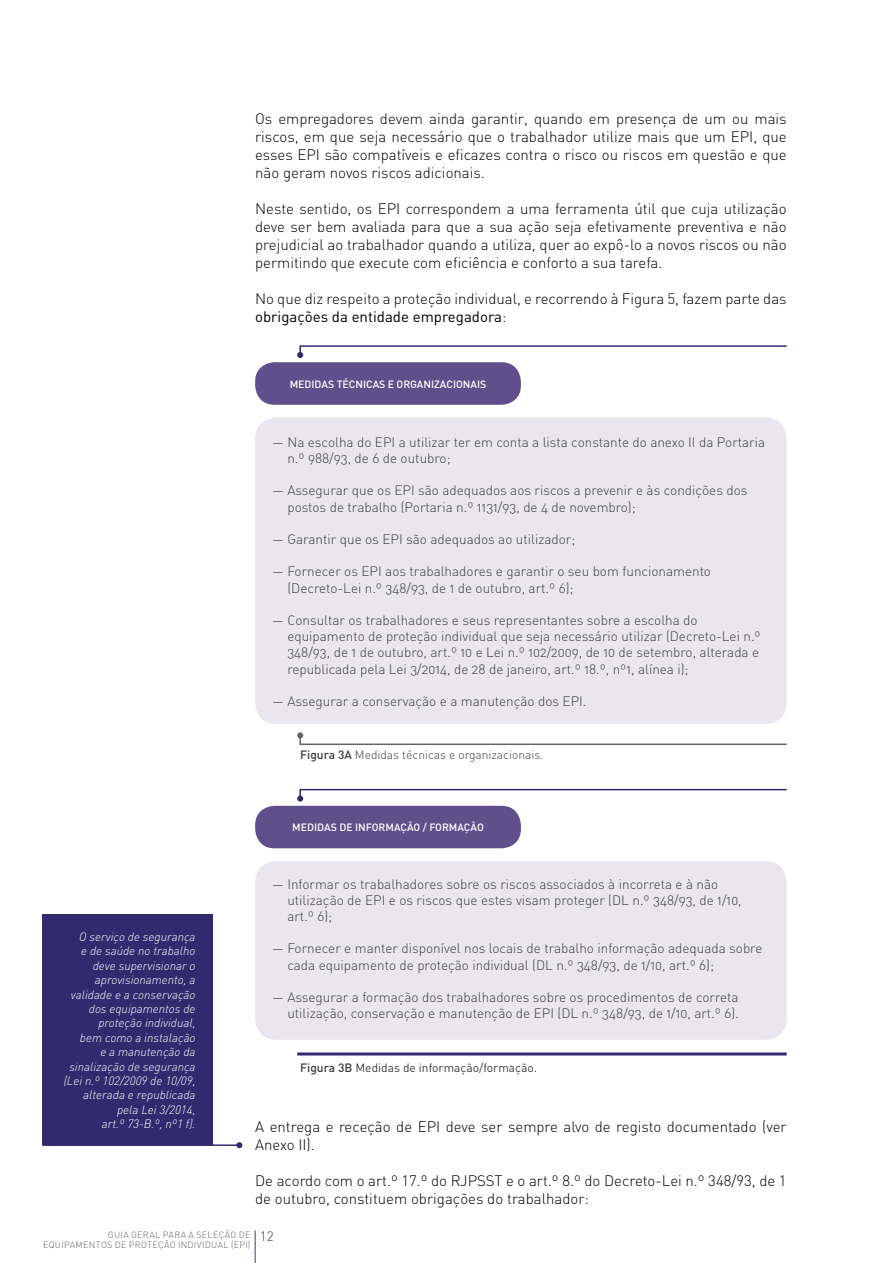
<style>
.page{position:relative;width:893px;height:1263px;background:#fff}
.page>*{position:absolute;margin:0;border:0;box-sizing:border-box;transform-origin:0 0}
.t1{font:300 15px/18px "DIN";color:#000}
.t2{font:13.5px/16.2px "DIN Light Alternate";color:#3c3c3b}
.t3{font:300 13.5px "DIN";color:#3c3c3b}
.t4{font:italic 300 12px/14.4px "DIN";color:#fff;text-align:right}
.t5{font:300 12px "DIN";color:#3c3c3b}
.t6{font:12px "DIN";color:#3c3c3b}
.t7{font:500 10.5px "DIN";color:#fff}
.t8{font:300 9px/10.5px "DIN";letter-spacing:.035em;color:#646363;text-align:right}
.s1{font-weight:400}
.s2{font-weight:500}
</style>
<div class="page">
<hr style="left:255px;top:1230px;width:1px;height:33px;background:#433779">
<svg style="left:297px;top:345px;width:490px;height:13px"></svg>
<svg style="left:297px;top:788px;width:490px;height:13px"></svg>
<div style="left:255px;top:362px;width:266px;height:43px;background:#5f508b;border-radius:20px"></div>
<div style="left:255px;top:806px;width:266px;height:42px;background:#5f508b;border-radius:20px"></div>
<div style="left:255px;top:417px;width:532px;height:307px;background:#e9e6f0;border-radius:21px"></div>
<div style="left:255px;top:861px;width:532px;height:179px;background:#e9e6f0;border-radius:21px"></div>
<hr style="left:297px;top:1052px;width:490px;height:3px;background:#312a6f">
<svg style="left:297px;top:732px;width:490px;height:13px"></svg>
<div style="left:43px;top:914px;width:170px;height:231px;background:#312a6f"></div>
<hr style="left:43px;top:1144px;width:196px;height:2px;background:#312a6f">
<svg style="left:236px;top:1142px;width:6px;height:6px"></svg>
<p class="t1" style="left:255px;top:110px;width:533px;text-align:justify">Os empregadores devem ainda garantir, quando em presença de um ou mais riscos, em que seja necessário que o trabalhador utilize mais que um EPI, que esses EPI são compatíveis e eficazes contra o risco ou riscos em questão e que não geram novos riscos adicionais.</p>
<p class="t1" style="left:255px;top:200px;width:533px;text-align:justify">Neste sentido, os EPI correspondem a uma ferramenta útil que cuja utilização deve ser bem avaliada para que a sua ação seja efetivamente preventiva e não prejudicial ao trabalhador quando a utiliza, quer ao expô-lo a novos riscos ou não permitindo que execute com eficiência e conforto a sua tarefa.</p>
<p class="t1" style="left:255px;top:290px;width:533px">No que diz respeito a proteção individual, e recorrendo à Figura 5, fazem parte das <span class="s1">obrigações da entidade empregadora</span>:</p>
<p class="t7" style="left:290px;top:377px;width:198px">MEDIDAS TÉCNICAS E ORGANIZACIONAIS</p>
<p class="t2" style="left:287px;top:434px;width:479px;text-indent:-15px">— Na escolha do EPI a utilizar ter em conta a lista constante do anexo II da Portaria n.º 988/93, de 6 de outubro;</p>
<p class="t2" style="left:287px;top:482px;width:462px;text-indent:-15px">— Assegurar que os EPI são adequados aos riscos a prevenir e às condições dos postos de trabalho (Portaria n.º 1131/93, de 4 de novembro);</p>
<p class="t2" style="left:272px;top:531px;width:305px">— Garantir que os EPI são adequados ao utilizador;</p>
<p class="t2" style="left:287px;top:563px;width:425px;text-indent:-15px">— Fornecer os EPI aos trabalhadores e garantir o seu bom funcionamento (Decreto-Lei n.º 348/93, de 1 de outubro, art.º 6);</p>
<p class="t2" style="left:287px;top:612px;width:475px;text-indent:-15px">— Consultar os trabalhadores e seus representantes sobre a escolha do equipamento de proteção individual que seja necessário utilizar (Decreto-Lei n.º 348/93, de 1 de outubro, art.º 10 e Lei n.º 102/2009, de 10 de setembro, alterada e republicada pela Lei 3/2014, de 28 de janeiro, art.º 18.º, nº1, alínea i);</p>
<p class="t2" style="left:272px;top:693px;width:316px">— Assegurar a conservação e a manutenção dos EPI.</p>
<p class="t5" style="left:300px;top:747px;width:245px"><span class="s2">Figura 3A</span> Medidas técnicas e organizacionais.</p>
<p class="t4" style="left:64px;top:929px;width:133px">O serviço de segurança<br>e de saúde no trabalho deve supervisionar o aprovisionamento, a validade e a conservação dos equipamentos de proteção individual,<br>bem como a instalação<br>e a manutenção da sinalização de segurança (Lei n.º 102/2009 de 10/09, alterada e republicada pela Lei 3/2014,<br>art.º 73-B.º, nº1 f).</p>
<p class="t7" style="left:292px;top:821px;width:193px">MEDIDAS DE INFORMAÇÃO / FORMAÇÃO</p>
<p class="t2" style="left:287px;top:875px;width:456px;text-indent:-15px">— Informar os trabalhadores sobre os riscos associados à incorreta e à não utilização de EPI e os riscos que estes visam proteger (DL n.º 348/93, de 1/10, art.º 6);</p>
<p class="t2" style="left:287px;top:940px;width:477px;text-indent:-15px">— Fornecer e manter disponível nos locais de trabalho informação adequada sobre cada equipamento de proteção individual (DL n.º 348/93, de 1/10, art.º 6);</p>
<p class="t2" style="left:272px;top:989px;width:468px;text-align:right">— Assegurar a formação dos trabalhadores sobre os procedimentos de correta utilização, conservação e manutenção de EPI (DL n.º 348/93, de 1/10, art.º 6).</p>
<p class="t6" style="left:300px;top:1060px;width:238px"><span class="s2">Figura 3B</span> Medidas de informação/formação.</p>
<p class="t1" style="left:255px;top:1118px;width:533px">A entrega e receção de EPI deve ser sempre alvo de registo documentado (ver<br>Anexo II).</p>
<p class="t1" style="left:255px;top:1172px;width:533px">De acordo com o art.º 17.º do RJPSST e o art.º 8.º do Decreto-Lei n.º 348/93, de 1 de outubro, constituem obrigações do trabalhador:</p>
<p class="t8" style="left:43px;top:1229px;width:209px">GUIA GERAL PARA A SELEÇÃO DE<br>EQUIPAMENTOS DE PROTEÇÃO INDIVIDUAL (EPI)</p>
<p class="t3" style="left:260px;top:1228px;width:15px">12</p>
</div>
